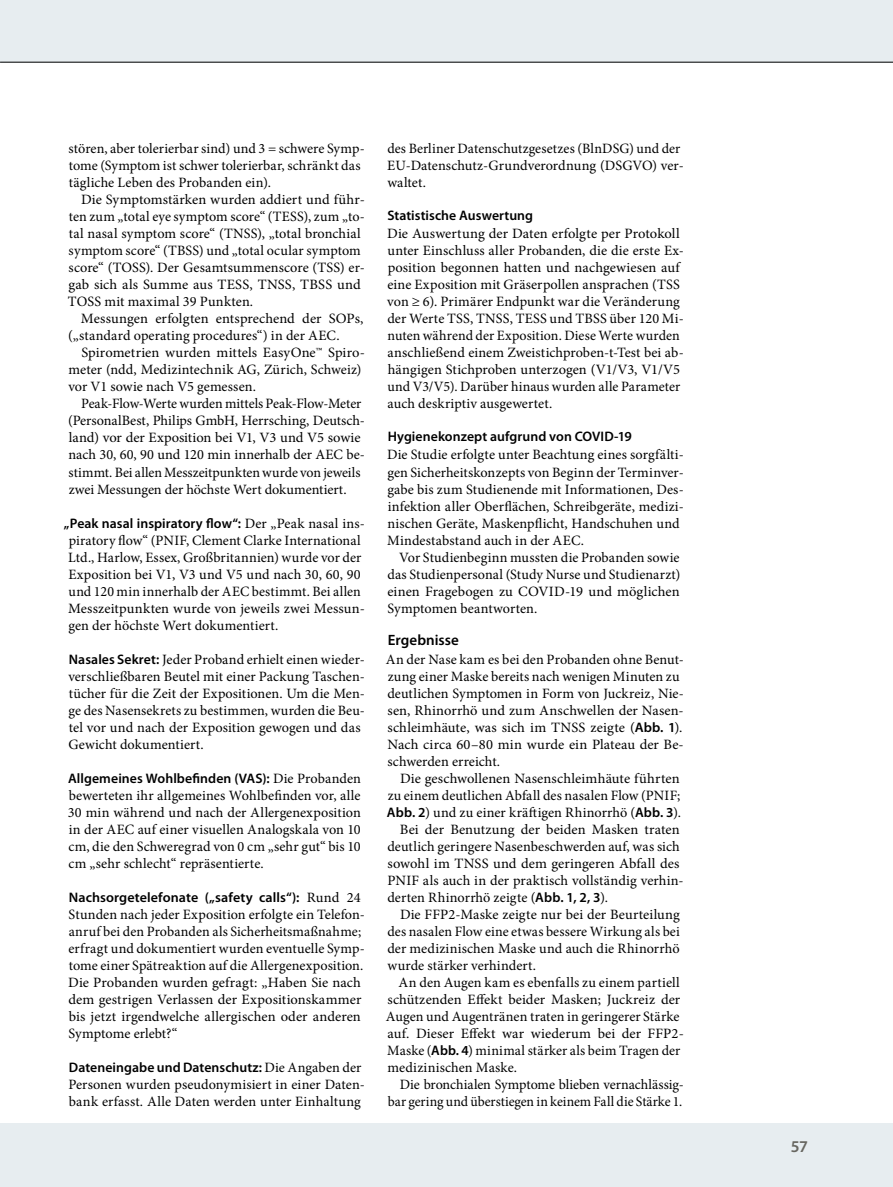
<style>
.page{position:relative;width:893px;height:1187px;background:#fff}
.page>*{position:absolute;margin:0;border:0;box-sizing:border-box;transform-origin:0 0}
.t1{font:600 16.5px "Myriad Pro";color:#676660}
.SectionHeading_1_x{font:600 15px "Myriad Pro";letter-spacing:.005em;color:#000}
.Para_Indent{font:14.25px/17px "Minion Pro";letter-spacing:.005em;color:#000}
.Para_Dateline{font:14.25px/17px "Minion Pro";letter-spacing:.005em;color:#000}
.Para_x{font:14.25px/17px "Minion Pro";letter-spacing:.005em;color:#000}
.Para_Dateline-2{font:600 13.8px "Myriad Pro";letter-spacing:.005em;color:#000}
.SectionHeading_2_x{font:600 13.8px "Myriad Pro";letter-spacing:.005em;color:#000}
.s1{font-family:"Minion Pro";font-weight:400;font-size:14.25px}
.s2{font-family:"Myriad Pro";font-weight:600;font-size:13.8px}
</style>
<div class="page">
<div style="left:0;top:1123px;width:893px;height:63px;background:#e7edf0"></div>
<div style="left:0;top:0;width:893px;height:62px;background:#e7edf0"></div>
<hr style="left:0;top:62px;width:893px;height:1px;background:#000">
<p class="Para_Indent" style="left:69px;top:140px;width:296px">stören, aber tolerierbar sind) und 3 = schwere Symp&shy;tome (Symptom ist schwer tolerierbar, schränkt das tägliche Leben des Probanden ein).</p>
<p class="Para_Indent" style="left:68px;top:191px;width:298px;text-indent:13px">Die Symptomstärken wurden addiert und führ&shy;ten zum „total eye symptom score“ (TESS), zum „to&shy;tal nasal symptom score“ (TNSS), „total bronchial symptom score“ (TBSS) und „total ocular symptom score“ (TOSS). Der Gesamtsummenscore (TSS) er&shy;gab sich als Summe aus TESS, TNSS, TBSS und TOSS mit maximal 39 Punkten.</p>
<p class="Para_Indent" style="left:68px;top:310px;width:297px;text-indent:13px">Messungen erfolgten entsprechend der SOPs, („standard operating procedures“) in der AEC.</p>
<p class="Para_Indent" style="left:68px;top:344px;width:296px;text-indent:13px">Spirometrien wurden mittels EasyOne™ Spiro&shy;meter (ndd, Medizintechnik AG, Zürich, Schweiz) vor V1 sowie nach V5 gemessen.</p>
<p class="Para_Indent" style="left:68px;top:395px;width:298px;text-indent:13px">Peak-Flow-Werte wurden mittels Peak-Flow-Meter (PersonalBest, Philips GmbH, Herrsching, Deutsch&shy;land) vor der Exposition bei V1, V3 und V5 sowie nach 30, 60, 90 und 120 min innerhalb der AEC be&shy;stimmt. Bei allen Messzeitpunkten wurde von jeweils zwei Messungen der höchste Wert dokumentiert.</p>
<p class="Para_Dateline-2" style="left:64px;top:514px;width:302px">„Peak nasal inspiratory flow“: <span class="s1">Der „Peak nasal ins-</span></p>
<p class="Para_Dateline" style="left:68px;top:531px;width:298px">piratory flow“ (PNIF, Clement Clarke International Ltd., Harlow, Essex, Großbritannien) wurde vor der Exposition bei V1, V3 und V5 und nach 30, 60, 90 und 120 min innerhalb der AEC bestimmt. Bei allen Messzeitpunkten wurde von jeweils zwei Messun&shy;gen der höchste Wert dokumentiert.</p>
<p class="Para_Dateline" style="left:68px;top:650px;width:298px"><span class="s2">Nasales Sekret:</span> Jeder Proband erhielt einen wieder&shy;verschließbaren Beutel mit einer Packung Taschen&shy;tücher für die Zeit der Expositionen. Um die Men&shy;ge des Nasensekrets zu bestimmen, wurden die Beu&shy;tel vor und nach der Exposition gewogen und das Gewicht dokumentiert.</p>
<p class="Para_Dateline-2" style="left:68px;top:769px;width:294px">Allgemeines Wohlbefinden (VAS): <span class="s1">Die Probanden</span></p>
<p class="Para_Dateline" style="left:68px;top:786px;width:294px;text-align:justify">bewerteten ihr allgemeines Wohlbefinden vor, alle 30 min während und nach der Allergenexposition in der AEC auf einer visuellen Analogskala von 10 cm, die den Schweregrad von 0 cm „sehr gut“ bis 10 cm „sehr schlecht“ repräsentierte.</p>
<p class="Para_Dateline-2" style="left:69px;top:888px;width:293px">Nachsorgetelefonate („safety calls“): <span class="s1">Rund 24</span></p>
<p class="Para_Dateline" style="left:68px;top:905px;width:298px">Stunden nach jeder Exposition erfolgte ein Telefon&shy;anruf bei den Probanden als Sicherheitsmaßnahme; erfragt und dokumentiert wurden eventuelle Symp&shy;tome einer Spätreaktion auf die Allergenexposition.<br>Die Probanden wurden gefragt: „Haben Sie nach dem gestrigen Verlassen der Expositionskammer bis jetzt irgendwelche allergischen oder anderen Symptome erlebt?“</p>
<p class="Para_Dateline-2" style="left:69px;top:1058px;width:294px">Dateneingabe und Datenschutz: <span class="s1">Die Angaben der</span></p>
<p class="Para_Dateline" style="left:68px;top:1076px;width:298px">Personen wurden pseudonymisiert in einer Daten&shy;bank erfasst. Alle Daten werden unter Einhaltung</p>
<p class="Para_Dateline" style="left:387px;top:140px;width:298px">des Berliner Datenschutzgesetzes (BlnDSG) und der<br>EU-Datenschutz-Grundverordnung (DSGVO) ver&shy;waltet.</p>
<p class="SectionHeading_2_x" style="left:387px;top:206px;width:147px">Statistische Auswertung</p>
<p class="Para_x" style="left:387px;top:225px;width:298px">Die Auswertung der Daten erfolgte per Protokoll unter Einschluss aller Probanden, die die erste Ex&shy;position begonnen hatten und nachgewiesen auf eine Exposition mit Gräserpollen ansprachen (TSS von ≥ 6). Primärer Endpunkt war die Veränderung der Werte TSS, TNSS, TESS und TBSS über 120 Mi&shy;nuten während der Exposition. Diese Werte wurden anschließend einem Zweistichproben-t-Test bei ab&shy;hängigen Stichproben unterzogen (V1/V3, V1/V5 und V3/V5). Darüber hinaus wurden alle Parameter auch deskriptiv ausgewertet.</p>
<p class="SectionHeading_2_x" style="left:388px;top:427px;width:245px">Hygienekonzept aufgrund von COVID-19</p>
<p class="Para_x" style="left:387px;top:446px;width:298px">Die Studie erfolgte unter Beachtung eines sorgfälti&shy;gen Sicherheitskonzepts von Beginn der Terminver&shy;gabe bis zum Studienende mit Informationen, Des&shy;infektion aller Oberflächen, Schreibgeräte, medizi&shy;nischen Geräte, Maskenpflicht, Handschuhen und Mindestabstand auch in der AEC.</p>
<p class="Para_Indent" style="left:387px;top:548px;width:294px;text-align:justify;text-indent:12px">Vor Studienbeginn mussten die Probanden sowie das Studienpersonal (Study Nurse und Studienarzt) einen Fragebogen zu COVID-19 und möglichen Symptomen beantworten.</p>
<p class="SectionHeading_1_x" style="left:388px;top:630px;width:73px">Ergebnisse</p>
<p class="Para_x" style="left:386px;top:650px;width:299px">An der Nase kam es bei den Probanden ohne Benut&shy;zung einer Maske bereits nach wenigen Minuten zu deutlichen Symptomen in Form von Juckreiz, Nie&shy;sen, Rhinorrhö und zum Anschwellen der Nasen&shy;schleimhäute, was sich im TNSS zeigte (<span class="s2">Abb. 1</span>).<br>Nach circa 60–80 min wurde ein Plateau der Be&shy;schwerden erreicht.</p>
<p class="Para_Indent" style="left:387px;top:769px;width:295px;text-align:justify;text-indent:13px">Die geschwollenen Nasenschleimhäute führten zu einem deutlichen Abfall des nasalen Flow (PNIF; <span class="s2">Abb. 2</span>) und zu einer kräftigen Rhinorrhö (<span class="s2">Abb. 3</span>).</p>
<p class="Para_Indent" style="left:387px;top:820px;width:298px;text-indent:13px">Bei der Benutzung der beiden Masken traten deutlich geringere Nasenbeschwerden auf, was sich sowohl im TNSS und dem geringeren Abfall des PNIF als auch in der praktisch vollständig verhin&shy;derten Rhinorrhö zeigte (<span class="s2">Abb. 1, 2, 3</span>).</p>
<p class="Para_Indent" style="left:387px;top:905px;width:294px;text-align:justify;text-indent:13px">Die FFP2-Maske zeigte nur bei der Beurteilung des nasalen Flow eine etwas bessere Wirkung als bei der medizinischen Maske und auch die Rhinorrhö wurde stärker verhindert.</p>
<p class="Para_Indent" style="left:386px;top:974px;width:299px;text-indent:13px">An den Augen kam es ebenfalls zu einem partiell schützenden Effekt beider Masken; Juckreiz der Augen und Augentränen traten in geringerer Stärke auf. Dieser Effekt war wiederum bei der FFP2- Maske (<span class="s2">Abb. 4</span>) minimal stärker als beim Tragen der medizinischen Maske.</p>
<p class="Para_Indent" style="left:388px;top:1076px;width:297px;text-align:right">Die bronchialen Symptome blieben vernachlässig&shy;bar gering und überstiegen in keinem Fall die Stärke 1.</p>
<p class="t1" style="left:791px;top:1135px;width:19px">57</p>
</div>
